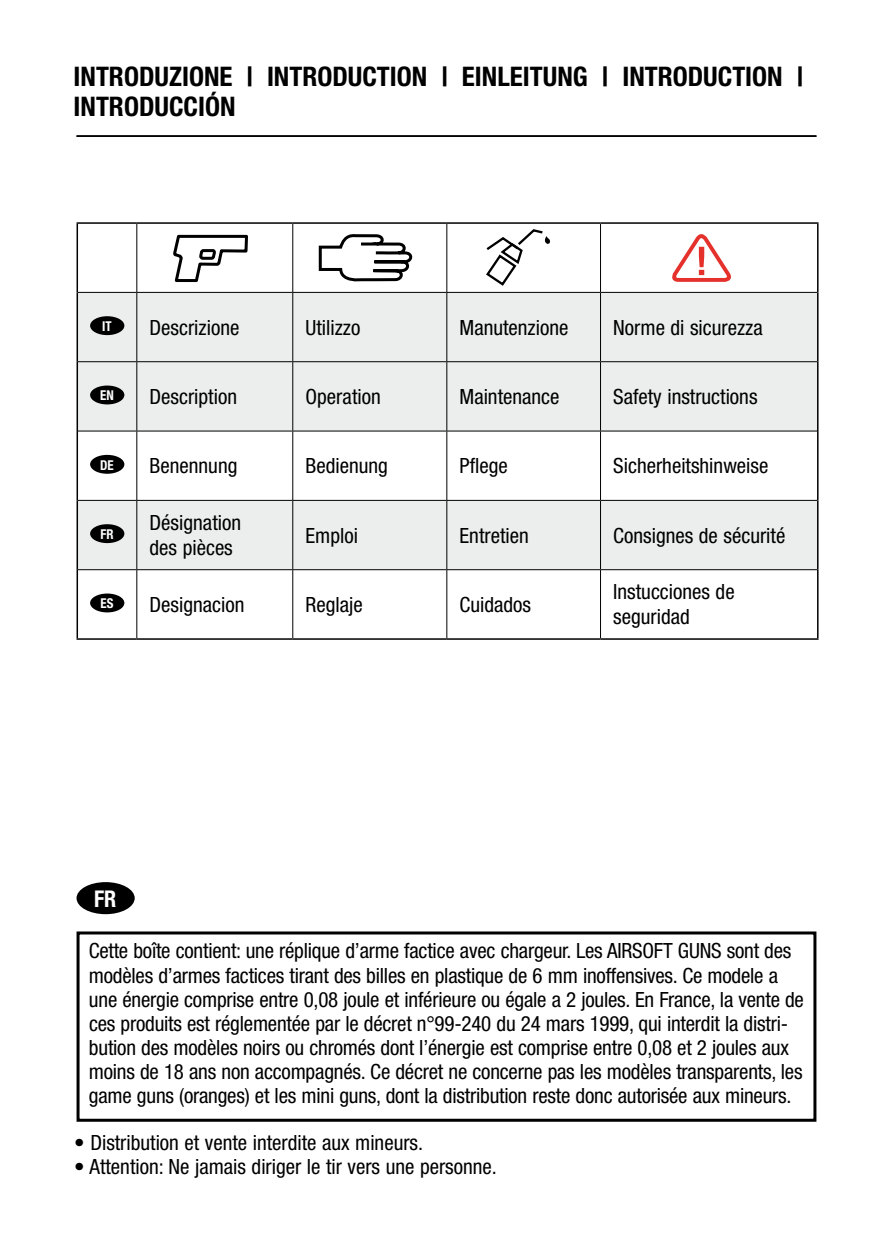
<style>
.page{position:relative;width:893px;height:1259px;background:#fff}
.page>*{position:absolute;margin:0;border:0;box-sizing:border-box;transform-origin:0 0}
.t1{font:700 condensed 27px/30px "Helvetica Neue LT Pro";color:#000}
.t2{font:700 condensed 23.1px "Helvetica Neue LT Pro";color:#fff;scale:.95 1}
.t3{font:condensed 21px/24px "Helvetica Neue LT Pro";letter-spacing:-.01em;color:#000}
.t4{font:700 condensed 13.5px "Helvetica Neue LT Pro";color:#fff;scale:.95 1}
</style>
<div class="page">
<div style="left:77px;top:882px;width:58px;height:32px;background:#000;border-radius:50%"></div>
<div style="left:77px;top:931px;width:739px;height:190px;border:3px solid #000"></div>
<hr style="left:77px;top:135px;width:739px;height:2px;background:#000">
<svg style="left:78px;top:293px;width:739px;height:276px;fill:#eceded"></svg>
<hr style="left:136px;top:224px;width:1px;height:68px;background:#000">
<hr style="left:292px;top:224px;width:1px;height:68px;background:#000">
<hr style="left:446px;top:224px;width:1px;height:68px;background:#000">
<hr style="left:600px;top:224px;width:1px;height:68px;background:#000">
<hr style="left:78px;top:292px;width:59px;height:1px;background:#000">
<hr style="left:137px;top:292px;width:156px;height:1px;background:#000">
<hr style="left:136px;top:293px;width:1px;height:68px;background:#000">
<hr style="left:293px;top:292px;width:154px;height:1px;background:#000">
<hr style="left:292px;top:293px;width:1px;height:68px;background:#000">
<hr style="left:447px;top:292px;width:153px;height:1px;background:#000">
<hr style="left:446px;top:293px;width:1px;height:68px;background:#000">
<hr style="left:600px;top:292px;width:217px;height:1px;background:#000">
<hr style="left:600px;top:293px;width:1px;height:68px;background:#000">
<hr style="left:78px;top:361px;width:59px;height:1px;background:#000">
<hr style="left:137px;top:361px;width:156px;height:1px;background:#000">
<hr style="left:136px;top:362px;width:1px;height:69px;background:#000">
<hr style="left:293px;top:361px;width:154px;height:1px;background:#000">
<hr style="left:292px;top:362px;width:1px;height:69px;background:#000">
<hr style="left:447px;top:361px;width:153px;height:1px;background:#000">
<hr style="left:446px;top:362px;width:1px;height:69px;background:#000">
<hr style="left:600px;top:361px;width:217px;height:1px;background:#000">
<hr style="left:600px;top:362px;width:1px;height:69px;background:#000">
<hr style="left:78px;top:430px;width:59px;height:1px;background:#000">
<hr style="left:137px;top:430px;width:156px;height:1px;background:#000">
<hr style="left:136px;top:431px;width:1px;height:69px;background:#000">
<hr style="left:293px;top:430px;width:154px;height:1px;background:#000">
<hr style="left:292px;top:431px;width:1px;height:69px;background:#000">
<hr style="left:447px;top:430px;width:153px;height:1px;background:#000">
<hr style="left:446px;top:431px;width:1px;height:69px;background:#000">
<hr style="left:600px;top:430px;width:217px;height:1px;background:#000">
<hr style="left:600px;top:431px;width:1px;height:69px;background:#000">
<hr style="left:78px;top:500px;width:59px;height:1px;background:#000">
<hr style="left:137px;top:500px;width:156px;height:1px;background:#000">
<hr style="left:136px;top:501px;width:1px;height:68px;background:#000">
<hr style="left:293px;top:500px;width:154px;height:1px;background:#000">
<hr style="left:292px;top:501px;width:1px;height:68px;background:#000">
<hr style="left:447px;top:500px;width:153px;height:1px;background:#000">
<hr style="left:446px;top:501px;width:1px;height:68px;background:#000">
<hr style="left:600px;top:500px;width:217px;height:1px;background:#000">
<hr style="left:600px;top:501px;width:1px;height:68px;background:#000">
<hr style="left:78px;top:569px;width:59px;height:1px;background:#000">
<hr style="left:137px;top:569px;width:156px;height:1px;background:#000">
<hr style="left:136px;top:570px;width:1px;height:68px;background:#000">
<hr style="left:293px;top:569px;width:154px;height:1px;background:#000">
<hr style="left:292px;top:570px;width:1px;height:68px;background:#000">
<hr style="left:447px;top:569px;width:153px;height:1px;background:#000">
<hr style="left:446px;top:570px;width:1px;height:68px;background:#000">
<hr style="left:600px;top:569px;width:217px;height:1px;background:#000">
<hr style="left:600px;top:570px;width:1px;height:68px;background:#000">
<hr style="left:77px;top:222px;width:60px;height:2px;background:#000">
<hr style="left:137px;top:222px;width:156px;height:2px;background:#000">
<hr style="left:293px;top:222px;width:154px;height:2px;background:#000">
<hr style="left:447px;top:222px;width:153px;height:2px;background:#000">
<hr style="left:600px;top:222px;width:218px;height:2px;background:#000">
<hr style="left:817px;top:224px;width:1px;height:68px;background:#000">
<hr style="left:817px;top:292px;width:1px;height:70px;background:#000">
<hr style="left:817px;top:362px;width:1px;height:69px;background:#000">
<hr style="left:817px;top:431px;width:1px;height:69px;background:#000">
<hr style="left:817px;top:500px;width:1px;height:70px;background:#000">
<hr style="left:817px;top:570px;width:1px;height:68px;background:#000">
<hr style="left:77px;top:224px;width:1px;height:68px;background:#000">
<hr style="left:77px;top:292px;width:1px;height:70px;background:#000">
<hr style="left:77px;top:362px;width:1px;height:69px;background:#000">
<hr style="left:77px;top:431px;width:1px;height:69px;background:#000">
<hr style="left:77px;top:500px;width:1px;height:70px;background:#000">
<hr style="left:77px;top:570px;width:1px;height:68px;background:#000">
<hr style="left:77px;top:638px;width:60px;height:2px;background:#000">
<hr style="left:137px;top:638px;width:156px;height:2px;background:#000">
<hr style="left:293px;top:638px;width:154px;height:2px;background:#000">
<hr style="left:447px;top:638px;width:153px;height:2px;background:#000">
<hr style="left:600px;top:638px;width:218px;height:2px;background:#000">
<div style="left:90px;top:316px;width:34px;height:19px;background:#000;border-radius:50%"></div>
<div style="left:90px;top:385px;width:34px;height:19px;background:#000;border-radius:50%"></div>
<div style="left:90px;top:455px;width:34px;height:19px;background:#000;border-radius:50%"></div>
<div style="left:90px;top:524px;width:34px;height:19px;background:#000;border-radius:50%"></div>
<div style="left:90px;top:593px;width:34px;height:19px;background:#000;border-radius:50%"></div>
<svg style="left:672px;top:234px;width:59px;height:48px"></svg>
<svg style="left:173px;top:234px;width:75px;height:49px"></svg>
<svg style="left:486px;top:229px;width:65px;height:57px"></svg>
<svg style="left:318px;top:234px;width:95px;height:48px"></svg>
<p class="t1" style="left:74px;top:61px;width:731px">INTRODUZIONE | INTRODUCTION | EINLEITUNG | INTRODUCTION |<br>INTRODUCCIÓN</p>
<p class="t4" style="left:102px;top:318px;width:12px">IT</p>
<p class="t3" style="left:150px;top:315px;width:91px">Descrizione</p>
<p class="t3" style="left:306px;top:315px;width:56px">Utilizzo</p>
<p class="t3" style="left:460px;top:315px;width:110px">Manutenzione</p>
<p class="t3" style="left:613px;top:315px;width:151px">Norme di sicurezza</p>
<p class="t4" style="left:100px;top:387px;width:16px">EN</p>
<p class="t3" style="left:150px;top:384px;width:89px">Description</p>
<p class="t3" style="left:306px;top:384px;width:77px">Operation</p>
<p class="t3" style="left:460px;top:384px;width:101px">Maintenance</p>
<p class="t3" style="left:613px;top:384px;width:146px">Safety instructions</p>
<p class="t4" style="left:100px;top:457px;width:16px">DE</p>
<p class="t3" style="left:150px;top:453px;width:89px">Benennung</p>
<p class="t3" style="left:306px;top:453px;width:84px">Bedienung</p>
<p class="t3" style="left:460px;top:453px;width:50px">Pflege</p>
<p class="t3" style="left:613px;top:453px;width:157px">Sicherheitshinweise</p>
<p class="t4" style="left:100px;top:526px;width:15px">FR</p>
<p class="t3" style="left:150px;top:510px;width:93px;line-height:25.2px">Désignation des pièces</p>
<p class="t3" style="left:306px;top:523px;width:54px">Emploi</p>
<p class="t3" style="left:460px;top:523px;width:71px">Entretien</p>
<p class="t3" style="left:613px;top:523px;width:174px">Consignes de sécurité</p>
<p class="t4" style="left:101px;top:595px;width:15px">ES</p>
<p class="t3" style="left:150px;top:592px;width:96px">Designacion</p>
<p class="t3" style="left:306px;top:592px;width:59px">Reglaje</p>
<p class="t3" style="left:460px;top:592px;width:73px">Cuidados</p>
<p class="t3" style="left:613px;top:579px;width:123px;line-height:25.2px">Instucciones de seguridad</p>
<p class="t2" style="left:94px;top:885px;width:25px">FR</p>
<p class="t3" style="left:89px;top:939px;width:717px">Cette boîte contient: une réplique d’arme factice avec chargeur. Les AIRSOFT GUNS sont des modèles d’armes factices tirant des billes en plastique de 6 mm inoffensives. Ce modele a une énergie comprise entre 0,08 joule et inférieure ou égale a 2 joules. En France, la vente de ces produits est réglementée par le décret n°99-240 du 24 mars 1999, qui interdit la distri&shy;bution des modèles noirs ou chromés dont l’énergie est comprise entre 0,08 et 2 joules aux moins de 18 ans non accompagnés. Ce décret ne concerne pas les modèles transparents, les game guns (oranges) et les mini guns, dont la distribution reste donc autorisée aux mineurs.</p>
<p class="t3" style="left:74px;top:1130px;width:350px">• Distribution et vente interdite aux mineurs.</p>
<p class="t3" style="left:74px;top:1154px;width:424px">• Attention: Ne jamais diriger le tir vers une personne.</p>
</div>
